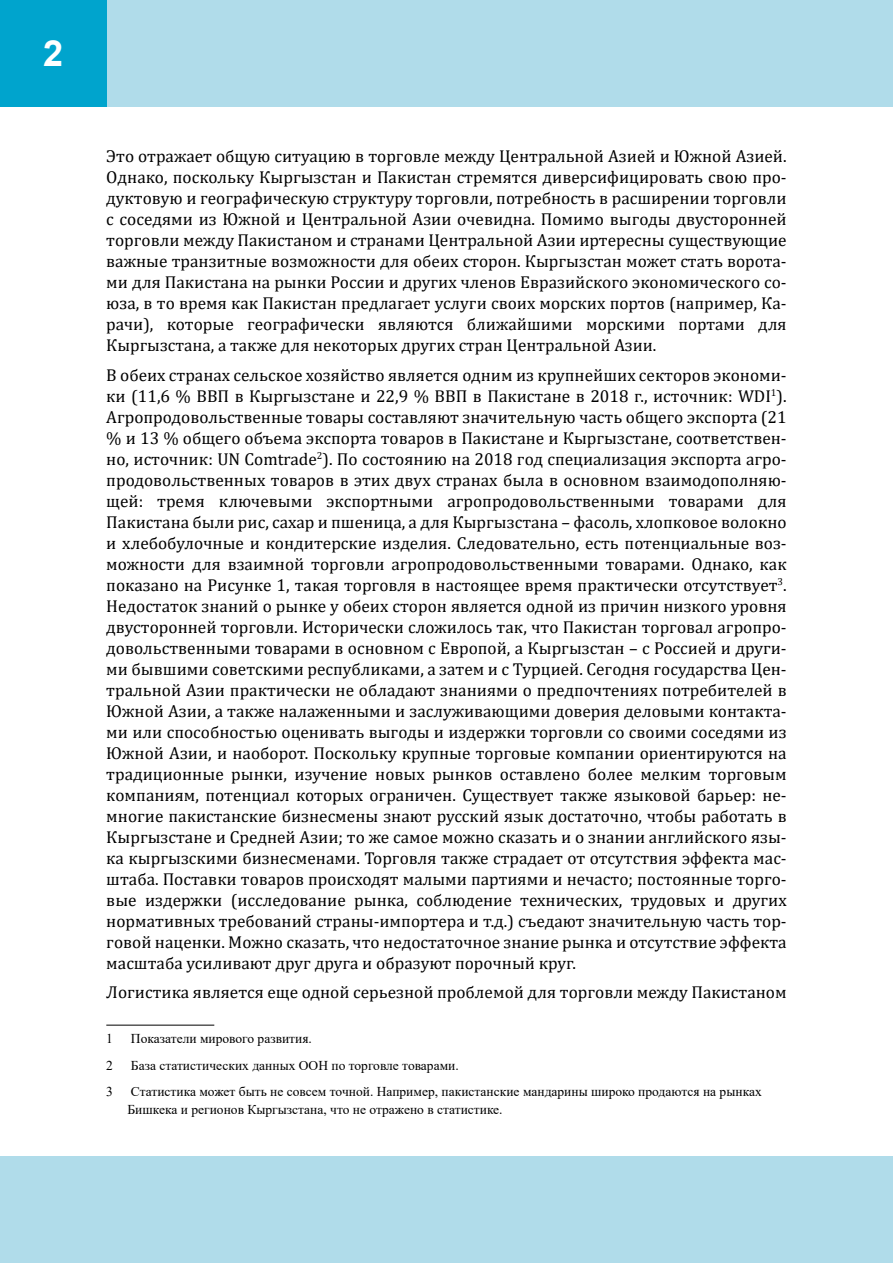
<style>
.page{position:relative;width:893px;height:1263px;background:#fff}
.page>*{position:absolute;margin:0;border:0;box-sizing:border-box;transform-origin:0 0}
.t1{font:700 36px "Arial";color:#fff}
.t2{font:17.25px/21px "Cambria";color:#000;text-align:justify}
.t3{font:13.5px/18px "Times New Roman";color:#000}
</style>
<div class="page">
<div style="left:0;top:1157px;width:893px;height:106px;background:#b0dcea"></div>
<div style="left:0;top:0;width:893px;height:106px;background:#b0dcea"></div>
<div style="left:0;top:0;width:106px;height:106px;background:#00a4cd"></div>
<hr style="left:106px;top:1025px;width:108px;height:1px;background:#000">
<h1 class="t1" style="left:43px;top:28px;width:22px">2</h1>
<p class="t2" style="left:106px;top:146px;width:682px">Это отражает общую ситуацию в торговле между Центральной Азией и Южной Азией.<br>Однако, поскольку Кыргызстан и Пакистан стремятся диверсифицировать свою про&shy;дуктовую и географическую структуру торговли, потребность в расширении торговли с соседями из Южной и Центральной Азии очевидна. Помимо выгоды двусторонней торговли между Пакистаном и странами Центральной Азии иртересны существующие важные транзитные возможности для обеих сторон. Кыргызстан может стать ворота&shy;ми для Пакистана на рынки России и других членов Евразийского экономического со&shy;юза, в то время как Пакистан предлагает услуги своих морских портов (например, Ка&shy;рачи), которые географически являются ближайшими морскими портами для Кыргызстана, а также для некоторых других стран Центральной Азии.</p>
<p class="t2" style="left:106px;top:364px;width:682px">В обеих странах сельское хозяйство является одним из крупнейших секторов экономи&shy;ки (11,6 % ВВП в Кыргызстане и 22,9 % ВВП в Пакистане в 2018 г., источник: WDI<sup>1</sup>).<br>Агропродовольственные товары составляют значительную часть общего экспорта (21 % и 13 % общего объема экспорта товаров в Пакистане и Кыргызстане, соответствен&shy;но, источник: UN Comtrade<sup>2</sup>). По состоянию на 2018 год специализация экспорта агро&shy;продовольственных товаров в этих двух странах была в основном взаимодополняю&shy;щей: тремя ключевыми экспортными агропродовольственными товарами для Пакистана были рис, сахар и пшеница, а для Кыргызстана – фасоль, хлопковое волокно и хлебобулочные и кондитерские изделия. Следовательно, есть потенциальные воз&shy;можности для взаимной торговли агропродовольственными товарами. Однако, как показано на Рисунке 1, такая торговля в настоящее время практически отсутствует<sup>3</sup>.<br>Недостаток знаний о рынке у обеих сторон является одной из причин низкого уровня двусторонней торговли. Исторически сложилось так, что Пакистан торговал агропро&shy;довольственными товарами в основном с Европой, а Кыргызстан – с Россией и други&shy;ми бывшими советскими республиками, а затем и с Турцией. Сегодня государства Цен&shy;тральной Азии практически не обладают знаниями о предпочтениях потребителей в Южной Азии, а также налаженными и заслуживающими доверия деловыми контакта&shy;ми или способностью оценивать выгоды и издержки торговли со своими соседями из Южной Азии, и наоборот. Поскольку крупные торговые компании ориентируются на традиционные рынки, изучение новых рынков оставлено более мелким торговым компаниям, потенциал которых ограничен. Существует также языковой барьер: не&shy;многие пакистанские бизнесмены знают русский язык достаточно, чтобы работать в Кыргызстане и Средней Азии; то же самое можно сказать и о знании английского язы&shy;ка кыргызскими бизнесменами. Торговля также страдает от отсутствия эффекта мас&shy;штаба. Поставки товаров происходят малыми партиями и нечасто; постоянные торго&shy;вые издержки (исследование рынка, соблюдение технических, трудовых и других нормативных требований страны-импортера и т.д.) съедают значительную часть тор&shy;говой наценки. Можно сказать, что недостаточное знание рынка и отсутствие эффекта масштаба усиливают друг друга и образуют порочный круг.</p>
<p class="t2" style="left:106px;top:982px;width:682px">Логистика является еще одной серьезной проблемой для торговли между Пакистаном</p>
<p class="t3" style="left:106px;top:1029px;width:8px">1</p>
<p class="t3" style="left:131px;top:1029px;width:183px">Показатели мирового развития.</p>
<p class="t3" style="left:106px;top:1056px;width:8px">2</p>
<p class="t3" style="left:131px;top:1056px;width:329px">База статистических данных ООН по торговле товарами.</p>
<p class="t3" style="left:106px;top:1082px;width:8px">3</p>
<p class="t3" style="left:128px;top:1082px;width:636px">Статистика может быть не совсем точной. Например, пакистанские мандарины широко продаются на рынках<br>Бишкека и регионов Кыргызстана, что не отражено в статистике.</p>
</div>
